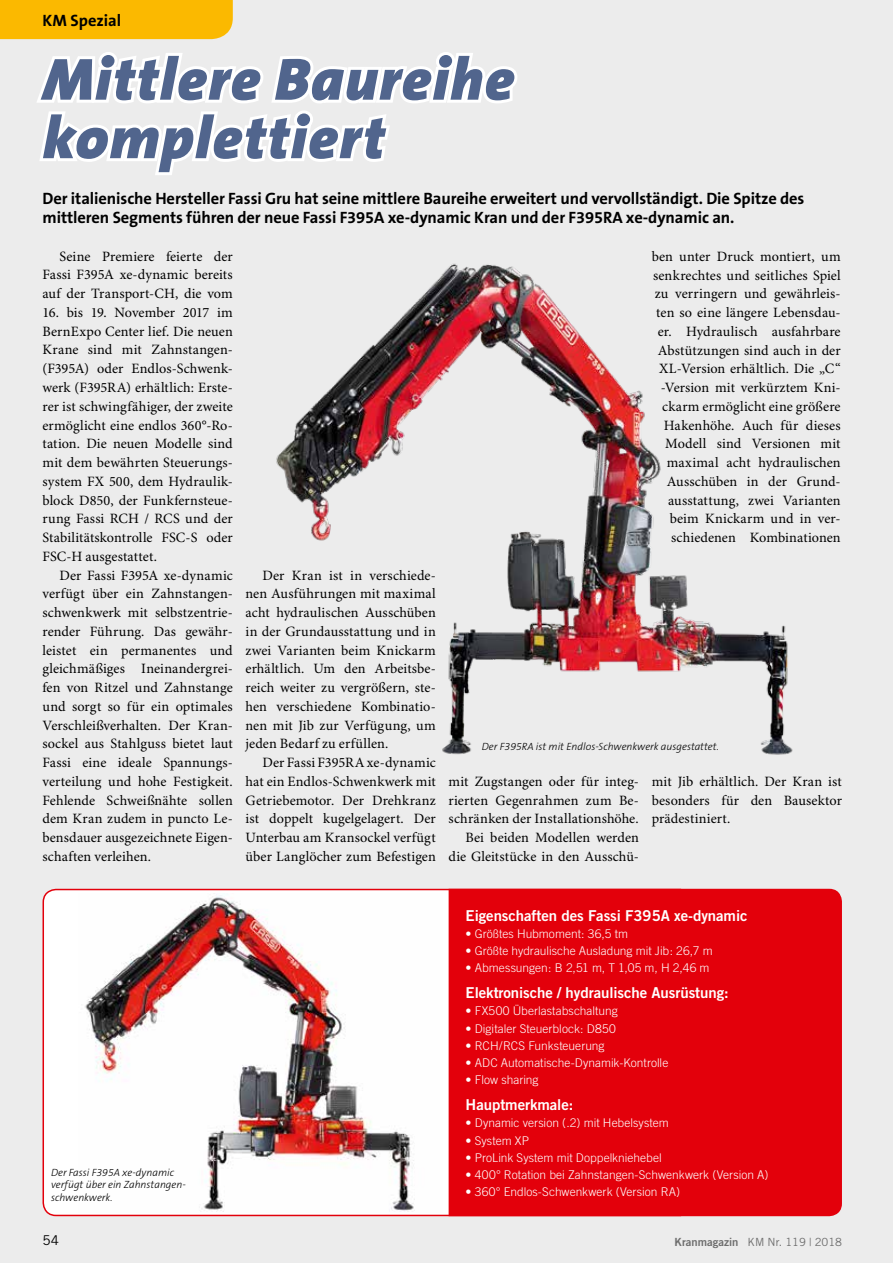
<style>
.page{position:relative;width:893px;height:1263px;background:#ececec}
.page>*{position:absolute;margin:0;border:0;box-sizing:border-box;transform-origin:0 0}
.t1{font:italic 900 60px/58.5px "The Sans B9";letter-spacing:.02em;color:#51658d}
.t2{font:700 16.5px/18.8px "The Sans B7";letter-spacing:-.005em;color:#000}
.t3{font:15px "Trade Gothic Bold Two";letter-spacing:-.005em;color:#fff}
.t4{font:14.25px/18.8px "Minion Pro";letter-spacing:.005em;color:#000;text-align:justify}
.t5{font:13.5px "Trade Gothic";color:#000}
.t6{font:300 12px "Trade Gothic";color:#fff}
.t7{font:11.25px "Trade Gothic";color:#6e6e6e}
.t8{font:italic 300 10.5px/12.3px "The Sans B3";color:#000}
.s1{font-family:"Trade Gothic Bold Two"}
</style>
<div class="page">
<svg style="left:0;top:0;width:517px;height:175px"></svg>
<img style="left:276px;top:263px;width:517px;height:492px">
<svg style="left:42px;top:888px;width:640px;height:329px"></svg>
<div style="left:449px;top:889px;width:393px;height:327px;background:#e3000b"></div>
<img style="left:79px;top:894px;width:363px;height:318px">
<p class="t2" style="left:43px;top:11px;width:80px">KM Spezial</p>
<h1 class="t1" style="left:43px;top:52px;width:473px">Mittlere Baureihe komplettiert</h1>
<p class="t2" style="left:43px;top:190px;width:763px">Der italienische Hersteller Fassi Gru hat seine mittlere Baureihe erweitert und vervollständigt. Die Spitze des mittleren Segments führen der neue Fassi F395A xe-dynamic Kran und der F395RA xe-dynamic an.</p>
<p class="t4" style="left:43px;top:247px;width:192px;text-indent:17px">Seine Premiere feierte der Fassi F395A xe-dynamic bereits auf der Transport-CH, die vom</p>
<p class="t4" style="left:43px;top:304px;width:192px">16. bis 19. November 2017 im BernExpo Center lief. Die neuen Krane sind mit Zahnstangen-(F395A) oder Endlos-Schwenk&shy;werk (F395RA) erhältlich: Erste&shy;rer ist schwingfähiger, der zweite ermöglicht eine endlos 360°-Ro&shy;tation. Die neuen Modelle sind mit dem bewährten Steuerungs&shy;system FX 500, dem Hydraulik&shy;block D850, der Funkfernsteue&shy;rung Fassi RCH / RCS und der Stabilitätskontrolle FSC-S oder FSC-H ausgestattet.</p>
<p class="t4" style="left:43px;top:566px;width:192px;text-indent:17px">Der Fassi F395A xe-dynamic verfügt über ein Zahnstangen&shy;schwenkwerk mit selbstzentrie&shy;render Führung. Das gewähr&shy;leistet ein permanentes und gleichmäßiges Ineinandergrei&shy;fen von Ritzel und Zahnstange und sorgt so für ein optimales Verschleißverhalten. Der Kran&shy;sockel aus Stahlguss bietet laut Fassi eine ideale Spannungs&shy;verteilung und hohe Festigkeit.<br>Fehlende Schweißnähte sollen dem Kran zudem in puncto Le&shy;bensdauer ausgezeichnete Eigen&shy;schaften verleihen.</p>
<p class="t4" style="left:652px;top:247px;width:191px;text-align:right">ben unter Druck montiert, um senkrechtes und seitliches Spiel zu verringern und gewährleis&shy;ten so eine längere Lebensdau&shy;er. Hydraulisch ausfahrbare<br>Abstützungen sind auch in der<br>XL-Version erhältlich. Die „C“ -Version mit verkürztem Kni&shy;ckarm ermöglicht eine größere<br>Hakenhöhe. Auch für dieses<br>Modell sind Versionen mit maximal acht hydraulischen<br>Ausschüben in der Grund&shy;ausstattung, zwei Varianten beim Knickarm und in ver&shy;schiedenen Kombinationen</p>
<p class="t4" style="left:246px;top:566px;width:192px;text-indent:17px">Der Kran ist in verschiede&shy;nen Ausführungen mit maximal acht hydraulischen Ausschüben in der Grundausstattung und in zwei Varianten beim Knickarm erhältlich. Um den Arbeitsbe&shy;reich weiter zu vergrößern, ste&shy;hen verschiedene Kombinatio&shy;nen mit Jib zur Verfügung, um jeden Bedarf zu erfüllen.</p>
<p class="t4" style="left:246px;top:754px;width:192px;text-indent:17px">Der Fassi F395RA xe-dynamic hat ein Endlos-Schwenkwerk mit Getriebemotor. Der Drehkranz ist doppelt kugelgelagert. Der Unterbau am Kransockel verfügt über Langlöcher zum Befestigen</p>
<p class="t8" style="left:482px;top:740px;width:239px">Der F395RA ist mit Endlos-Schwenkwerk ausgestattet.</p>
<p class="t4" style="left:652px;top:772px;width:192px">mit Jib erhältlich. Der Kran ist besonders für den Bausektor prädestiniert.</p>
<p class="t4" style="left:449px;top:772px;width:192px;text-align:right">mit Zugstangen oder für integ&shy;rierten Gegenrahmen zum Be&shy;schränken der Installationshöhe.<br>Bei beiden Modellen werden die Gleitstücke in den Ausschü-</p>
<p class="t8" style="left:51px;top:1167px;width:136px">Der Fassi F395A xe-dynamic verfügt über ein Zahnstangen&shy;schwenkwerk.</p>
<p class="t3" style="left:466px;top:906px;width:283px">Eigenschaften des Fassi F395A xe-dynamic</p>
<p class="t6" style="left:466px;top:926px;width:164px">• Größtes Hubmoment: 36,5 tm</p>
<p class="t6" style="left:466px;top:944px;width:249px">• Größte hydraulische Ausladung mit Jib: 26,7 m</p>
<p class="t6" style="left:466px;top:961px;width:245px">• Abmessungen: B 2,51 m, T 1,05 m, H 2,46 m</p>
<p class="t3" style="left:466px;top:983px;width:265px">Elektronische / hydraulische Ausrüstung:</p>
<p class="t6" style="left:466px;top:1004px;width:154px">• FX500 Überlastabschaltung</p>
<p class="t6" style="left:466px;top:1021px;width:152px">• Digitaler Steuerblock: D850</p>
<p class="t6" style="left:466px;top:1038px;width:141px">• RCH/RCS Funksteuerung</p>
<p class="t6" style="left:466px;top:1056px;width:204px">• ADC Automatische-Dynamik-Kontrolle</p>
<p class="t6" style="left:466px;top:1073px;width:75px">• Flow sharing</p>
<p class="t3" style="left:466px;top:1095px;width:109px">Hauptmerkmale:</p>
<p class="t6" style="left:466px;top:1116px;width:205px">• Dynamic version (.2) mit Hebelsystem</p>
<p class="t6" style="left:466px;top:1133px;width:65px">• System XP</p>
<p class="t6" style="left:466px;top:1150px;width:198px">• ProLink System mit Doppelkniehebel</p>
<p class="t6" style="left:466px;top:1168px;width:304px">• 400° Rotation bei Zahnstangen-Schwenkwerk (Version A)</p>
<p class="t6" style="left:466px;top:1185px;width:216px">• 360° Endlos-Schwenkwerk (Version RA)</p>
<p class="t5" style="left:43px;top:1232px;width:18px">54</p>
<p class="t7" style="left:675px;top:1235px;width:169px"><span class="s1">Kranmagazin</span> KM Nr. 119 | 2018</p>
</div>
